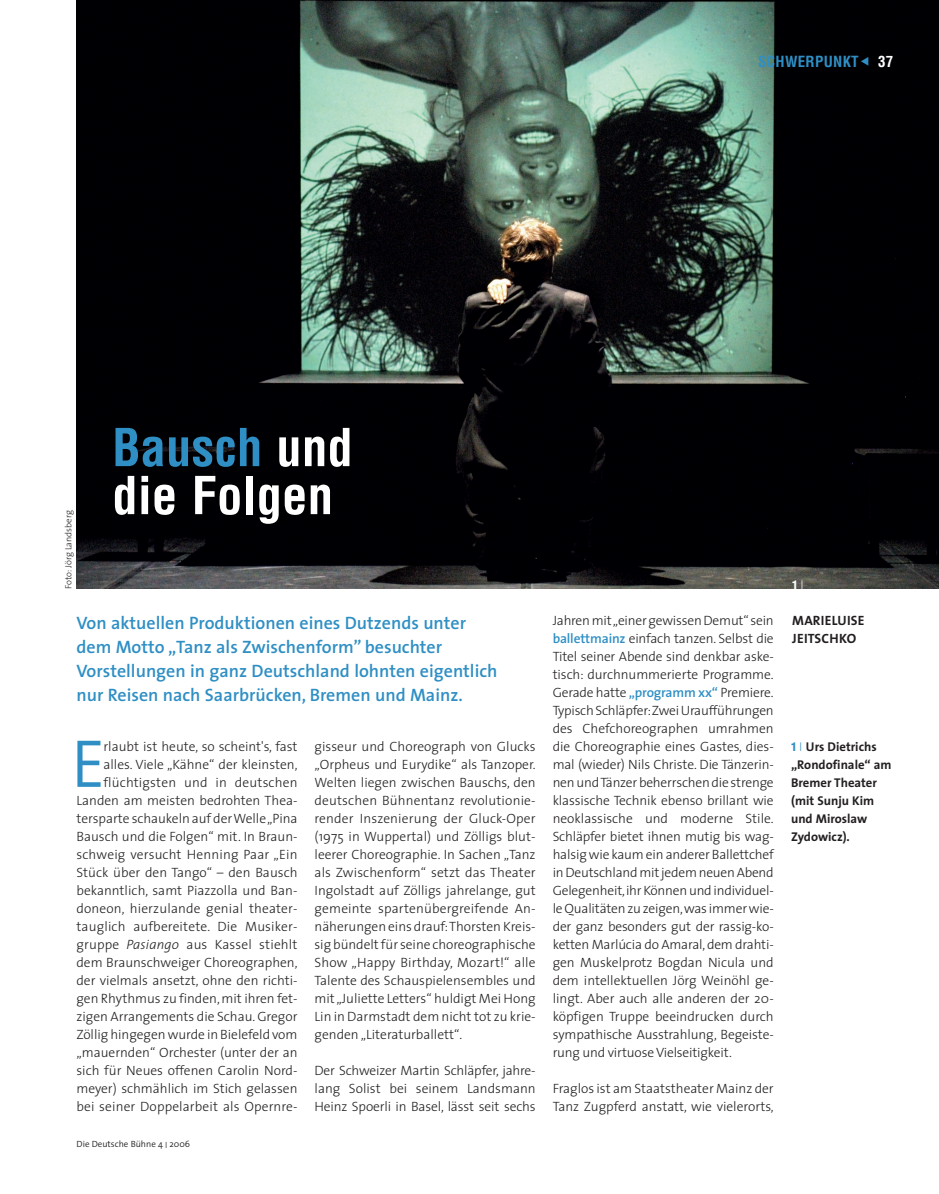
<style>
.page{position:relative;width:939px;height:1194px;background:#fff}
.page>*{position:absolute;margin:0;border:0;box-sizing:border-box;transform-origin:0 0}
.t1{font:condensed 61.5px "Helvetica";color:#2f8fc4}
.t2{font:700 condensed 51px/48px "Helvetica";color:#fff}
.t3{font:600 18px/24px "The Sans";color:#2f8fc4}
.t4{font:700 condensed 15px "Helvetica";letter-spacing:.02em;color:#2f8fc4}
.t5{font:700 condensed 15px "Helvetica";color:#fff}
.t6{font:300 13.5px/18px "The Sans";color:#231f20;text-align:justify}
.t7{font:700 13.5px/18px "The Sans";letter-spacing:.015em;color:#231f20}
.t8{font:700 12.75px/18px "The Sans";color:#231f20}
.t9{font:900 condensed 11.7px "Helvetica";color:#fff}
.t10{font:300 9px "The Sans";color:#231f20}
.t11{font:300 9px "The Sans";color:#231f20}
.s1{color:#2f8fc4}
.s2{font-style:italic}
.s3{font-style:inherit}
.s4{font-weight:600;color:#2f8fc4}
.s5{font-family:"The Sans";font-weight:200;font-stretch:normal;font-size:12.75px}
.s6{font-family:"Helvetica";font-weight:900;font-stretch:condensed;font-size:11.7px;color:#2f8fc4}
.s7{font-weight:200;color:#2f8fc4}
</style>
<div class="page">
<img style="left:76px;top:0;width:863px;height:589px">
<svg style="left:861px;top:57px;width:7px;height:9px"></svg>
<p class="t4" style="left:758px;top:56px;width:102px">SCHWERPUNKT</p>
<p class="t5" style="left:878px;top:56px;width:16px">37</p>
<p class="t11" style="left:65px;top:589px;width:80px;rotate:-90deg">Foto: Jörg Landsberg</p>
<h2 class="t2" style="left:112px;top:428px;width:242px"><span class="s1">Bausch</span> und die Folgen</h2>
<h3 class="t3" style="left:76px;top:613px;width:423px">Von aktuellen Produktionen eines Dutzends unter dem Motto „Tanz als Zwischenform” besuchter Vorstellungen in ganz Deutschland lohnten eigentlich nur Reisen nach Saarbrücken, Bremen und Mainz.</h3>
<h1 class="t1" style="left:73px;top:741px;width:32px">E</h1>
<p class="t6" style="left:76px;top:739px;width:223px;text-align:right">rlaubt ist heute, so scheint's, fast alles. Viele „Kähne“ der kleinsten, flüchtigsten und in deutschen Landen am meisten bedrohten Thea&shy;tersparte schaukeln auf der Welle „Pina Bausch und die Folgen“ mit. In Braun&shy;schweig versucht Henning Paar „Ein Stück über den Tango“ – den Bausch bekanntlich, samt Piazzolla und Ban&shy;doneon, hierzulande genial theater&shy;tauglich aufbereitete. Die Musiker&shy;gruppe <span class="s2">Pasiango</span> aus Kassel stiehlt dem Braunschweiger Choreographen, der vielmals ansetzt, ohne den richti&shy;gen Rhythmus zu finden, mit ihren fet&shy;zigen Arrangements die Schau. Gregor Zöllig hingegen wurde in Bielefeld vom „mauernden“ Orchester (unter der an sich für Neues offenen Carolin Nord&shy;meyer) schmählich im Stich gelassen bei seiner Doppelarbeit als Opernre-</p>
<p class="t6" style="left:315px;top:739px;width:223px">gisseur und Choreograph von Glucks „Orpheus und Eurydike“ als Tanzoper.<br>Welten liegen zwischen Bauschs, den deutschen Bühnentanz revolutionie&shy;render Inszenierung der Gluck-Oper (1975 in Wuppertal) und Zölligs blut&shy;leerer Choreographie. In Sachen „Tanz als Zwischenform“ setzt das Theater Ingolstadt auf Zölligs jahrelange, gut gemeinte spartenübergreifende An&shy;näherungen eins drauf:Thorsten Kreis&shy;sig bündelt für seine choreographische Show „Happy Birthday, Mozart!“ alle Talente des Schauspielensembles und mit „Juliette Letters“ huldigt Mei Hong Lin in Darmstadt dem nicht tot zu krie&shy;genden „Literaturballett“.</p>
<p class="t6" style="left:315px;top:1063px;width:223px">Der Schweizer Martin Schläpfer, jahre&shy;lang Solist bei seinem Landsmann Heinz Spoerli in Basel, lässt seit sechs</p>
<p class="t10" style="left:77px;top:1141px;width:115px">Die Deutsche Bühne 4 <span class="s3">I</span> 2006</p>
<p class="t6" style="left:553px;top:613px;width:223px">Jahren mit„einer gewissen Demut“ sein <span class="s4">ballettmainz</span> einfach tanzen. Selbst die Titel seiner Abende sind denkbar aske&shy;tisch: durchnummerierte Programme.<br>Gerade hatte <span class="s4">„programm xx“</span> Premiere.<br>Typisch Schläpfer:Zwei Uraufführungen des Chefchoreographen umrahmen die Choreographie eines Gastes, dies&shy;mal (wieder) Nils Christe. Die Tänzerin&shy;nen und Tänzer beherrschen die strenge klassische Technik ebenso brillant wie neoklassische und moderne Stile.<br>Schläpfer bietet ihnen mutig bis wag&shy;halsig wie kaum ein anderer Ballettchef in Deutschland mit jedem neuen Abend Gelegenheit,ihr Können und individuel&shy;le Qualitäten zu zeigen,was immer wie&shy;der ganz besonders gut der rassig-ko&shy;ketten Marlúcia do Amaral, dem drahti&shy;gen Muskelprotz Bogdan Nicula und dem intellektuellen Jörg Weinöhl ge&shy;lingt. Aber auch alle anderen der 20- köpfigen Truppe beeindrucken durch sympathische Ausstrahlung, Begeiste&shy;rung und virtuose Vielseitigkeit.</p>
<p class="t6" style="left:553px;top:1081px;width:223px">Fraglos ist am Staatstheater Mainz der<br>Tanz Zugpferd anstatt, wie vielerorts,</p>
<p class="t9" style="left:792px;top:580px;width:13px">1<span class="s5">I</span></p>
<p class="t7" style="left:792px;top:613px;width:74px">MARIELUISE<br>JEITSCHKO</p>
<p class="t8" style="left:791px;top:739px;width:102px"><span class="s6">1</span> <span class="s7">I</span> Urs Dietrichs „Rondofinale“ am<br>Bremer Theater (mit Sunju Kim und Miroslaw<br>Zydowicz).</p>
</div>
